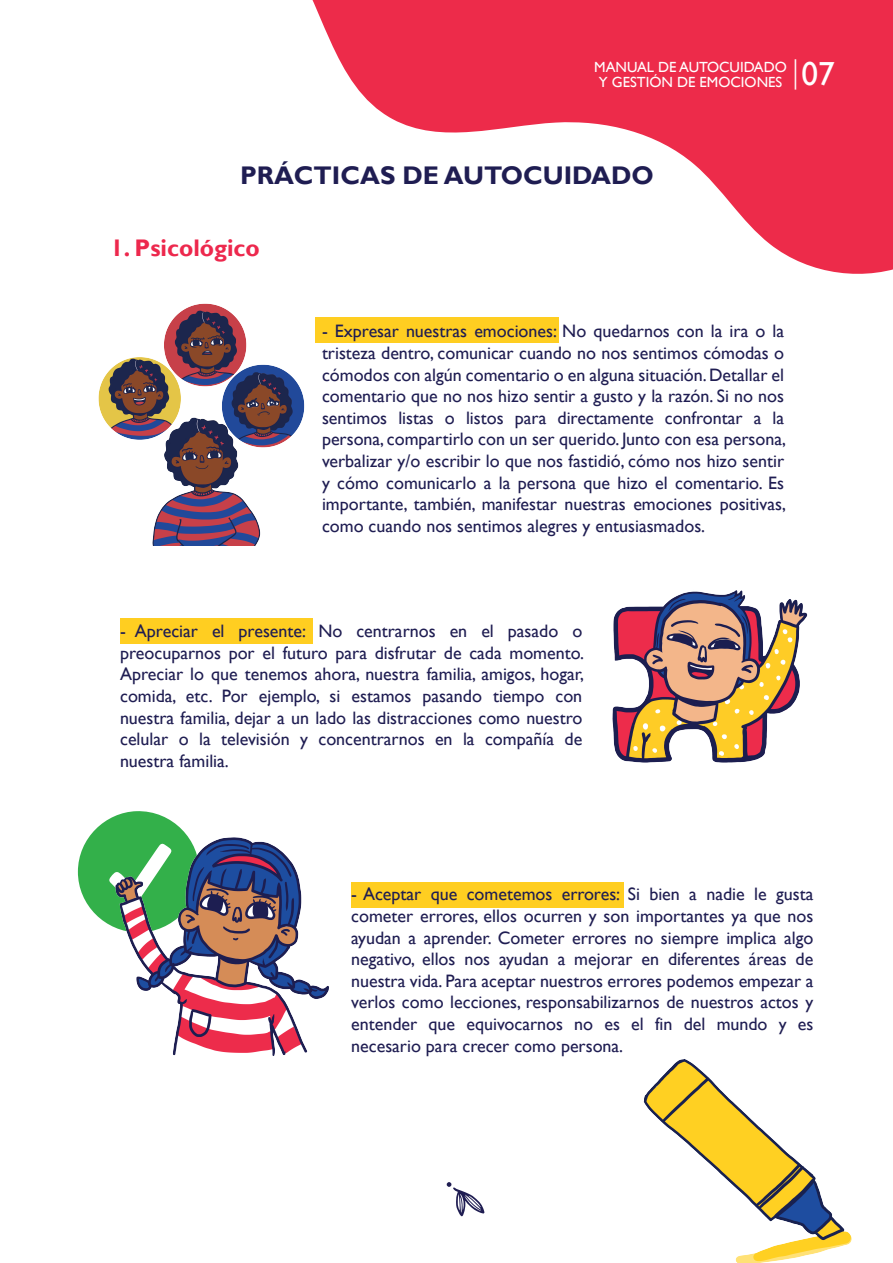
<style>
.page{position:relative;width:893px;height:1263px;background:#fff}
.page>*{position:absolute;margin:0;border:0;box-sizing:border-box;transform-origin:0 0}
.t1{font:700 25.5px "Gill Sans";color:#1f1d52}
.t2{font:700 24px "Gill Sans";color:#ed284d}
.t3{font:18px/21.6px "Gill Sans";color:#1f1d52;text-align:justify}
.t4{font:14.7px/14.7px "Gill Sans";color:#fff}
.s1{font-size:33.3px}
</style>
<div class="page">
<svg style="left:312px;top:0;width:581px;height:274px;fill:#ed2b4a"></svg>
<div style="left:315px;top:318px;width:243px;height:25px;background:#ffce21"></div>
<div style="left:120px;top:618px;width:193px;height:25px;background:#ffce21"></div>
<div style="left:351px;top:882px;width:273px;height:26px;background:#ffce21"></div>
<svg style="left:447px;top:1182px;width:38px;height:34px"></svg>
<img style="left:98px;top:303px;width:207px;height:242px">
<img style="left:612px;top:590px;width:196px;height:173px">
<img style="left:77px;top:811px;width:252px;height:245px">
<img style="left:643px;top:1059px;width:209px;height:204px">
<p class="t4" style="left:599px;top:60px;width:238px;text-indent:-5px">MANUAL DE AUTOCUIDADO<br>Y GESTIÓN DE EMOCIONES <sup>|</sup><span class="s1">07</span></p>
<h1 class="t1" style="left:240px;top:161px;width:415px">PRÁCTICAS DE AUTOCUIDADO</h1>
<h2 class="t2" style="left:111px;top:234px;width:151px">1. Psicológico</h2>
<p class="t3" style="left:322px;top:321px;width:465px">- Expresar nuestras emociones: No quedarnos con la ira o la tristeza dentro, comunicar cuando no nos sentimos cómodas o cómodos con algún comentario o en alguna situación. Detallar el comentario que no nos hizo sentir a gusto y la razón. Si no nos sentimos listas o listos para directamente confrontar a la persona, compartirlo con un ser querido. Junto con esa persona, verbalizar y/o escribir lo que nos fastidió, cómo nos hizo sentir y cómo comunicarlo a la persona que hizo el comentario. Es importante, también, manifestar nuestras emociones positivas, como cuando nos sentimos alegres y entusiasmados.</p>
<p class="t3" style="left:120px;top:621px;width:465px">- Apreciar el presente: No centrarnos en el pasado o preocuparnos por el futuro para disfrutar de cada momento.<br>Apreciar lo que tenemos ahora, nuestra familia, amigos, hogar, comida, etc. Por ejemplo, si estamos pasando tiempo con nuestra familia, dejar a un lado las distracciones como nuestro celular o la televisión y concentrarnos en la compañía de nuestra familia.</p>
<p class="t3" style="left:351px;top:884px;width:464px">- Aceptar que cometemos errores: Si bien a nadie le gusta cometer errores, ellos ocurren y son importantes ya que nos ayudan a aprender. Cometer errores no siempre implica algo negativo, ellos nos ayudan a mejorar en diferentes áreas de nuestra vida. Para aceptar nuestros errores podemos empezar a verlos como lecciones, responsabilizarnos de nuestros actos y entender que equivocarnos no es el fin del mundo y es necesario para crecer como persona.</p>
</div>
